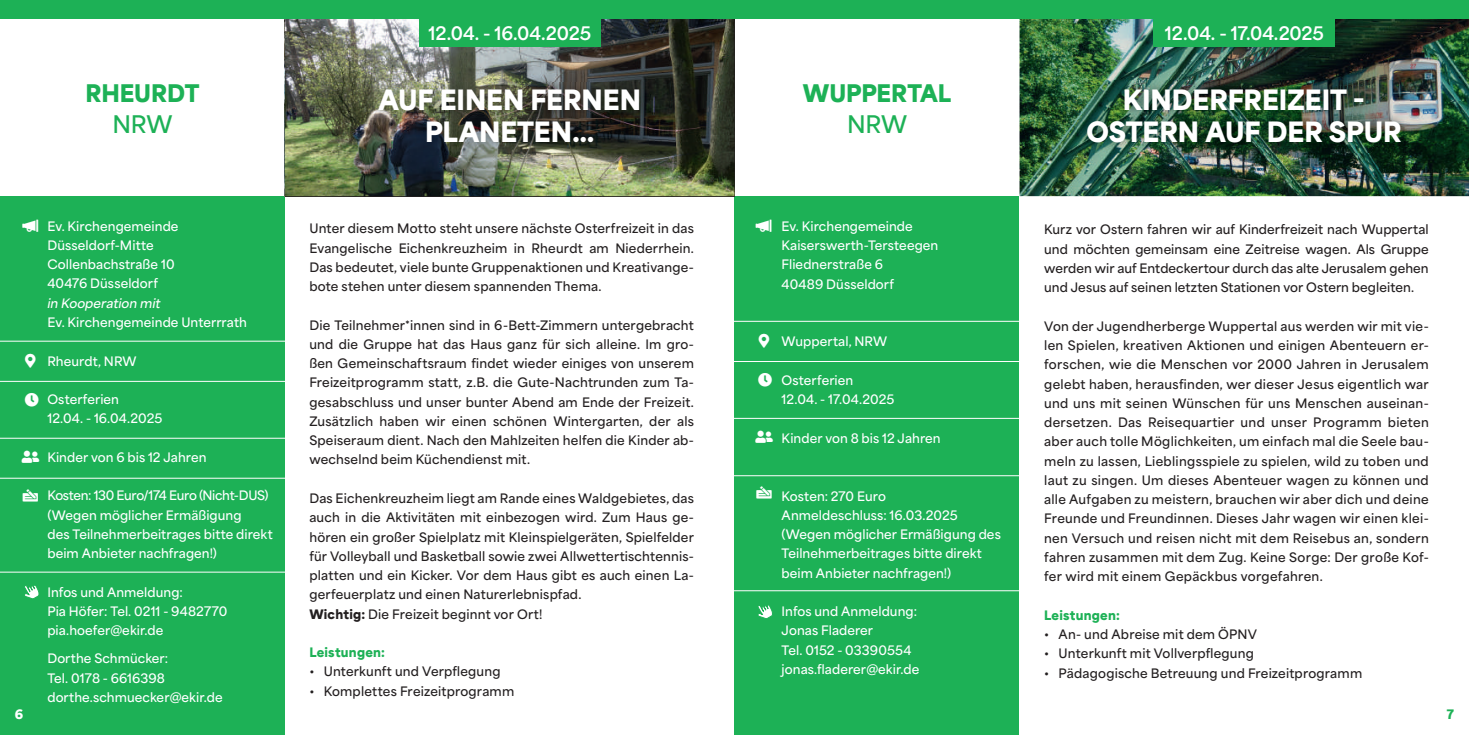
<style>
.page{position:relative;width:1469px;height:735px;background:#fff}
.page>*{position:absolute;margin:0;border:0;box-sizing:border-box;transform-origin:0 0}
.t1{font:900 26.25px/31.5px "Area Normal";letter-spacing:-.005em;color:#fff;text-align:center}
.t2{font:900 22.75px "Area Normal";letter-spacing:-.005em;color:#1db156}
.t3{font:600 22.75px "Area Normal";letter-spacing:-.015em;color:#1db156}
.t4{font:700 17.5px "Area Normal";letter-spacing:-.01em;color:#fff}
.t5{font:700 15.75px "Area Normal";color:#fff}
.t6{font:600 12.25px/19.2px "Area Normal";letter-spacing:.015em;color:#231f20;text-align:justify}
.t7{font:600 12.25px/19.2px "Area Normal";letter-spacing:.005em;color:#fff}
.t8{font:900 12.25px "Area Normal";letter-spacing:.02em;color:#1db156}
.t9{font:italic 600 12.25px "Area Normal";letter-spacing:.005em;color:#fff}
.s1{font-weight:900}
</style>
<div class="page">
<div style="left:0;top:196px;width:285px;height:538px;background:#1db156"></div>
<div style="left:734px;top:196px;width:285px;height:538px;background:#1db156"></div>
<img style="left:1019px;top:19px;width:449px;height:177px">
<img style="left:285px;top:19px;width:449px;height:177px">
<div style="left:419px;top:0;width:181px;height:47px;background:#1db156"></div>
<div style="left:1153px;top:0;width:181px;height:47px;background:#1db156"></div>
<div style="left:0;top:0;width:1468px;height:19px;background:#1db156"></div>
<hr style="left:719px;top:321px;width:300px;height:1px;background:#fff">
<hr style="left:719px;top:361px;width:300px;height:1px;background:#fff">
<hr style="left:719px;top:418px;width:300px;height:1px;background:#fff">
<hr style="left:719px;top:475px;width:300px;height:1px;background:#fff">
<hr style="left:719px;top:590px;width:300px;height:1px;background:#fff">
<svg style="left:758px;top:605px;width:14px;height:13px"></svg>
<svg style="left:25px;top:585px;width:14px;height:13px"></svg>
<hr style="left:0;top:340px;width:286px;height:1px;background:#fff">
<hr style="left:0;top:381px;width:286px;height:1px;background:#fff">
<hr style="left:0;top:437px;width:286px;height:1px;background:#fff">
<hr style="left:0;top:477px;width:286px;height:1px;background:#fff">
<hr style="left:0;top:571px;width:286px;height:1px;background:#fff">
<img style="left:369px;top:83px;width:280px;height:71px">
<img style="left:1077px;top:80px;width:332px;height:72px">
<h2 class="t2" style="left:85px;top:72px;width:115px">RHEURDT</h2>
<h2 class="t3" style="left:112px;top:104px;width:61px">NRW</h2>
<p class="t7" style="left:47px;top:215px;width:133px">Ev. Kirchengemeinde<br>Düsseldorf-Mitte<br>Collenbachstraße 10<br>40476 Düsseldorf</p>
<p class="t9" style="left:47px;top:292px;width:115px">in Kooperation mit</p>
<p class="t7" style="left:47px;top:311px;width:201px">Ev. Kirchengemeinde Unterrrath</p>
<p class="t7" style="left:47px;top:349px;width:91px">Rheurdt, NRW</p>
<p class="t7" style="left:47px;top:388px;width:117px">Osterferien<br>12.04. - 16.04.2025</p>
<p class="t7" style="left:47px;top:446px;width:161px">Kinder von 6 bis 12 Jahren</p>
<p class="t7" style="left:47px;top:484px;width:227px">Kosten: 130 Euro/174 Euro (Nicht-DUS) (Wegen möglicher Ermäßigung<br>des Teilnehmerbeitrages bitte direkt beim Anbieter nachfragen!)</p>
<p class="t7" style="left:47px;top:580px;width:181px">Infos und Anmeldung:<br>Pia Höfer: Tel. 0211 - 9482770 pia.hoefer@ekir.de</p>
<p class="t7" style="left:47px;top:647px;width:177px">Dorthe Schmücker:<br>Tel. 0178 - 6616398 dorthe.schmuecker@ekir.de</p>
<h3 class="t4" style="left:428px;top:17px;width:164px">12.04. - 16.04.2025</h3>
<h1 class="t1" style="left:378px;top:82px;width:264px">AUF EINEN FERNEN<br>PLANETEN…</h1>
<p class="t6" style="left:309px;top:217px;width:386px">Unter diesem Motto steht unsere nächste Osterfreizeit in das Evangelische Eichenkreuzheim in Rheurdt am Niederrhein.<br>Das bedeutet, viele bunte Gruppenaktionen und Kreativange&shy;bote stehen unter diesem spannenden Thema.</p>
<p class="t6" style="left:309px;top:314px;width:386px">Die Teilnehmer*innen sind in 6-Bett-Zimmern untergebracht und die Gruppe hat das Haus ganz für sich alleine. Im gro&shy;ßen Gemeinschaftsraum findet wieder einiges von unserem Freizeitprogramm statt, z.B. die Gute-Nachtrunden zum Ta&shy;gesabschluss und unser bunter Abend am Ende der Freizeit.<br>Zusätzlich haben wir einen schönen Wintergarten, der als Speiseraum dient. Nach den Mahlzeiten helfen die Kinder ab&shy;wechselnd beim Küchendienst mit.</p>
<p class="t6" style="left:309px;top:487px;width:386px;text-align:left">Das Eichenkreuzheim liegt am Rande eines Waldgebietes, das auch in die Aktivitäten mit einbezogen wird. Zum Haus ge&shy;hören ein großer Spielplatz mit Kleinspielgeräten, Spielfelder für Volleyball und Basketball sowie zwei Allwettertischtennis&shy;platten und ein Kicker. Vor dem Haus gibt es auch einen La&shy;gerfeuerplatz und einen Naturerlebnispfad.<br><span class="s1">Wichtig:</span> Die Freizeit beginnt vor Ort!</p>
<p class="t8" style="left:309px;top:640px;width:77px">Leistungen:</p>
<p class="t6" style="left:309px;top:660px;width:193px">• Unterkunft und Verpflegung</p>
<p class="t6" style="left:309px;top:679px;width:206px">• Komplettes Freizeitprogramm</p>
<h2 class="t2" style="left:803px;top:72px;width:150px">WUPPERTAL</h2>
<h2 class="t3" style="left:847px;top:104px;width:61px">NRW</h2>
<p class="t7" style="left:781px;top:215px;width:158px">Ev. Kirchengemeinde<br>Kaiserswerth-Tersteegen<br>Fliednerstraße 6<br>40489 Düsseldorf</p>
<p class="t7" style="left:781px;top:330px;width:107px">Wuppertal, NRW</p>
<p class="t7" style="left:781px;top:369px;width:114px">Osterferien<br>12.04. - 17.04.2025</p>
<p class="t7" style="left:781px;top:427px;width:161px">Kinder von 8 bis 12 Jahren</p>
<p class="t7" style="left:781px;top:484px;width:221px">Kosten: 270 Euro<br>Anmeldeschluss: 16.03.2025 (Wegen möglicher Ermäßigung des<br>Teilnehmerbeitrages bitte direkt beim Anbieter nachfragen!)</p>
<p class="t7" style="left:781px;top:600px;width:139px">Infos und Anmeldung:<br>Jonas Fladerer<br>Tel. 0152 - 03390554 jonas.fladerer@ekir.de</p>
<h3 class="t4" style="left:1164px;top:17px;width:161px">12.04. - 17.04.2025</h3>
<h1 class="t1" style="left:1086px;top:82px;width:317px">KINDERFREIZEIT -<br>OSTERN AUF DER SPUR</h1>
<p class="t6" style="left:1044px;top:219px;width:386px">Kurz vor Ostern fahren wir auf Kinderfreizeit nach Wuppertal und möchten gemeinsam eine Zeitreise wagen. Als Gruppe werden wir auf Entdeckertour durch das alte Jerusalem gehen und Jesus auf seinen letzten Stationen vor Ostern begleiten.</p>
<p class="t6" style="left:1044px;top:315px;width:386px">Von der Jugendherberge Wuppertal aus werden wir mit vie&shy;len Spielen, kreativen Aktionen und einigen Abenteuern er&shy;forschen, wie die Menschen vor 2000 Jahren in Jerusalem gelebt haben, herausfinden, wer dieser Jesus eigentlich war und uns mit seinen Wünschen für uns Menschen auseinan&shy;dersetzen. Das Reisequartier und unser Programm bieten aber auch tolle Möglichkeiten, um einfach mal die Seele bau&shy;meln zu lassen, Lieblingsspiele zu spielen, wild zu toben und laut zu singen. Um dieses Abenteuer wagen zu können und alle Aufgaben zu meistern, brauchen wir aber dich und deine Freunde und Freundinnen. Dieses Jahr wagen wir einen klei&shy;nen Versuch und reisen nicht mit dem Reisebus an, sondern fahren zusammen mit dem Zug. Keine Sorge: Der große Kof&shy;fer wird mit einem Gepäckbus vorgefahren.</p>
<p class="t8" style="left:1044px;top:603px;width:77px">Leistungen:</p>
<p class="t6" style="left:1044px;top:623px;width:214px">• An- und Abreise mit dem ÖPNV</p>
<p class="t6" style="left:1044px;top:642px;width:211px">• Unterkunft mit Vollverpflegung</p>
<p class="t6" style="left:1044px;top:661px;width:319px">• Pädagogische Betreuung und Freizeitprogramm</p>
<p class="t5" style="left:13px;top:704px;width:12px">6<sup>6</sup></p>
<p class="t8" style="left:1446px;top:702px;width:9px">7</p>
</div>
